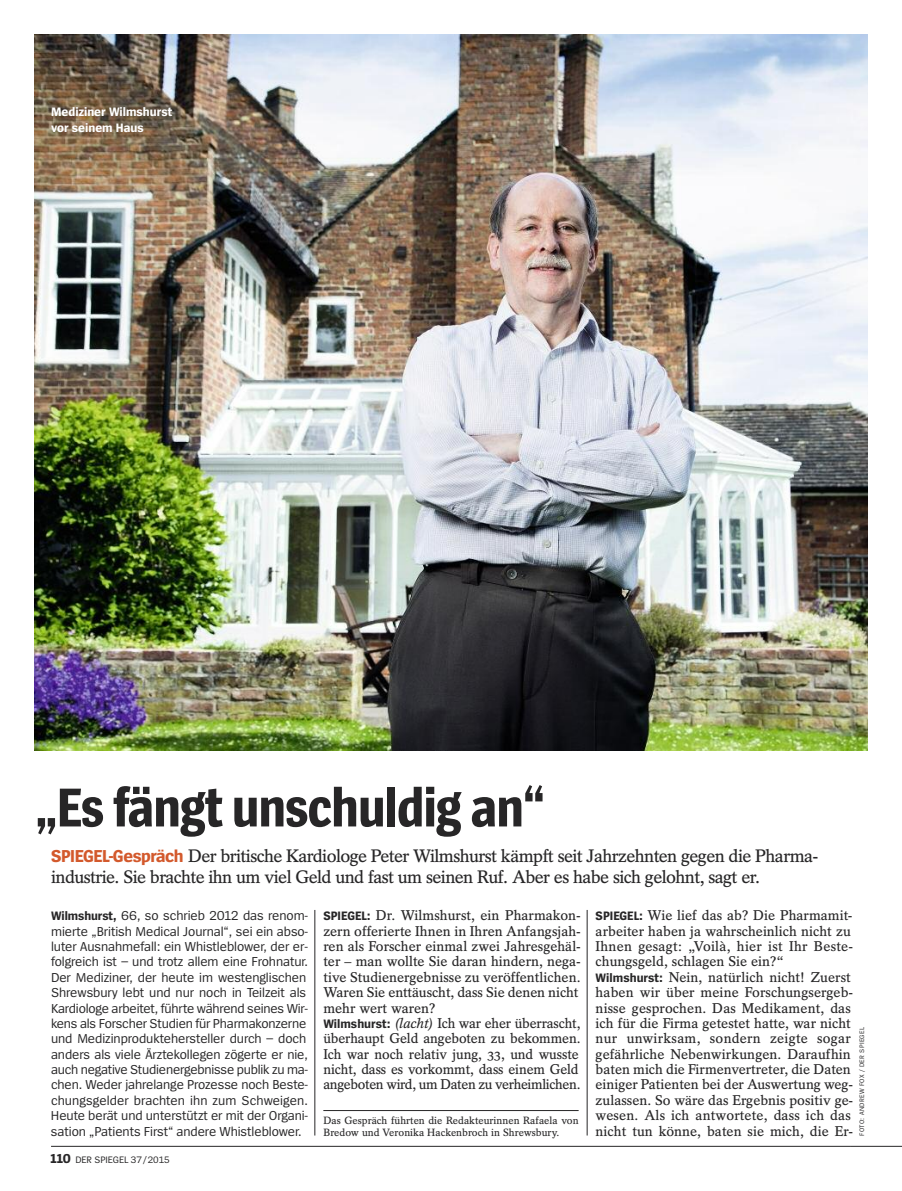
<style>
.page{position:relative;width:902px;height:1191px;background:#fff}
.page>*{position:absolute;margin:0;border:0;box-sizing:border-box;transform-origin:0 0}
.t1{font:700 57px "Spiegel Sans Cd";letter-spacing:-.025em;color:#272627}
.t2{font:600 18px/21px "Spiegel Serif";letter-spacing:-.035em;color:#272627}
.t3{font:600 14.1px/15.5px "Spiegel Serif";color:#272627}
.t4{font:13.5px/15.5px "Spiegel Sans";letter-spacing:-.005em;color:#272627}
.t5{font:700 12.75px/15.3px "Spiegel Sans";color:#fff}
.t6{font:600 10.5px/12px "Spiegel Serif";color:#272627}
.t7{font:9.75px "Spiegel Sans";letter-spacing:-.005em;color:#272627}
.t8{font:6.75px "Spiegel Sans";letter-spacing:.05em;color:#272627}
.s1{font-family:"Spiegel Sans";font-weight:700;color:#d3592c}
.s2{font-weight:700;font-size:12.75px}
.s3{font-family:"Spiegel Sans";font-weight:700;font-size:12.75px}
.s4{font-style:italic}
.s5{font-weight:700;font-size:13.5px}
</style>
<div class="page">
<hr style="left:51px;top:1146px;width:799px;height:1px;background:#272627">
<hr style="left:850px;top:1146px;width:51px;height:1px;background:#272627">
<hr style="left:323px;top:1110px;width:255px;height:1px;background:#272627">
<hr style="left:314px;top:910px;width:1px;height:225px;background:#272627">
<hr style="left:587px;top:910px;width:1px;height:225px;background:#272627">
<img style="left:34px;top:34px;width:833px;height:717px">
<p class="t5" style="left:51px;top:105px;width:123px">Mediziner Wilmshurst vor seinem Haus</p>
<h1 class="t1" style="left:35px;top:786px;width:512px">„Es fängt unschuldig an“</h1>
<p class="t2" style="left:51px;top:847px;width:769px"><span class="s1">SPIEGEL-Gespräch</span> Der britische Kardiologe Peter Wilmshurst kämpft seit Jahrzehnten gegen die Pharma&shy;industrie. Sie brachte ihn um viel Geld und fast um seinen Ruf. Aber es habe sich gelohnt, sagt er.</p>
<p class="t4" style="left:51px;top:909px;width:258px"><span class="s2">Wilmshurst,</span> 66, so schrieb 2012 das renom&shy;mierte „British Medical Journal“, sei ein abso&shy;luter Ausnahmefall: ein Whistleblower, der er&shy;folgreich ist – und trotz allem eine Frohnatur.<br>Der Mediziner, der heute im westenglischen Shrewsbury lebt und nur noch in Teilzeit als Kardiologe arbeitet, führte während seines Wir&shy;kens als Forscher Studien für Pharmakonzerne und Medizinproduktehersteller durch – doch anders als viele Ärztekollegen zögerte er nie, auch negative Studienergebnisse publik zu ma&shy;chen. Weder jahrelange Prozesse noch Beste&shy;chungsgelder brachten ihn zum Schweigen.<br>Heute berät und unterstützt er mit der Organi&shy;sation „Patients First“ andere Whistleblower.</p>
<p class="t3" style="left:323px;top:909px;width:259px"><span class="s3">SPIEGEL:</span> Dr. Wilmshurst, ein Pharmakon&shy;zern offerierte Ihnen in Ihren Anfangsjah&shy;ren als Forscher einmal zwei Jahresgehäl&shy;ter – man wollte Sie daran hindern, nega&shy;tive Studienergebnisse zu veröffentlichen.<br>Waren Sie enttäuscht, dass Sie denen nicht mehr wert waren?<br><span class="s3">Wilmshurst:</span> <span class="s4">(lacht)</span> Ich war eher überrascht, überhaupt Geld angeboten zu bekommen.<br>Ich war noch relativ jung, 33, und wusste nicht, dass es vorkommt, dass einem Geld angeboten wird, um Daten zu verheimlichen.</p>
<p class="t6" style="left:323px;top:1115px;width:257px">Das Gespräch führten die Redakteurinnen Rafaela von<br>Bredow und Veronika Hackenbroch in Shrewsbury.</p>
<p class="t7" style="left:51px;top:1156px;width:121px"><span class="s5">110</span> DER SPIEGEL 37/2015</p>
<p class="t3" style="left:595px;top:909px;width:259px"><span class="s3">SPIEGEL:</span> Wie lief das ab? Die Pharmamit&shy;arbeiter haben ja wahrscheinlich nicht zu Ihnen gesagt: „Voilà, hier ist Ihr Beste&shy;chungsgeld, schlagen Sie ein?“ <span class="s3">Wilmshurst:</span> Nein, natürlich nicht! Zuerst haben wir über meine Forschungsergeb&shy;nisse gesprochen. Das Medikament, das ich für die Firma getestet hatte, war nicht nur unwirksam, sondern zeigte sogar gefährliche Nebenwirkungen. Daraufhin baten mich die Firmenvertreter, die Daten einiger Patienten bei der Auswertung weg&shy;zulassen. So wäre das Ergebnis positiv ge&shy;wesen. Als ich antwortete, dass ich das nicht tun könne, baten sie mich, die Er-</p>
<p class="t8" style="left:859px;top:1135px;width:110px;rotate:-90deg">FOTO: ANDREW FOX / DER SPIEGEL</p>
</div>
